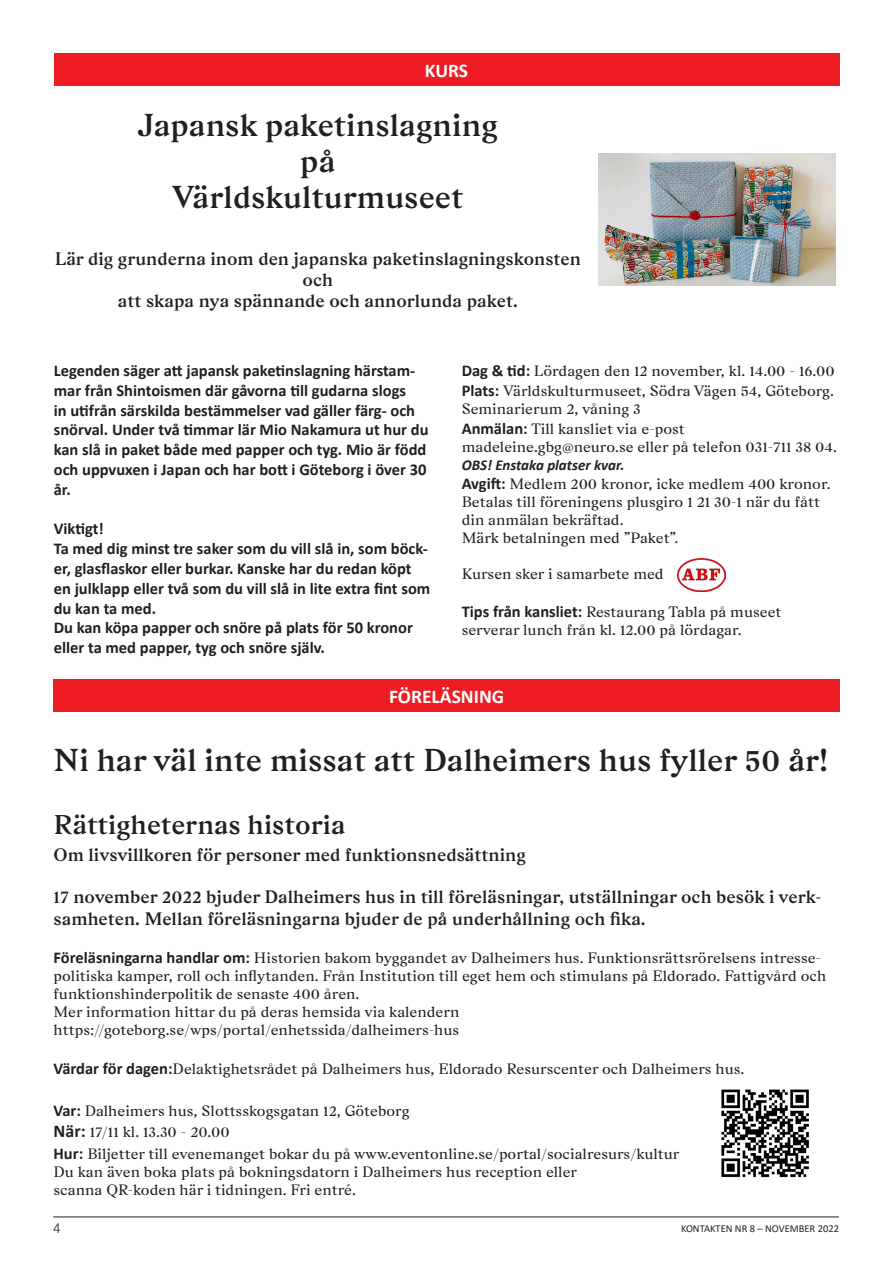
<style>
.page{position:relative;width:893px;height:1263px;background:#fff}
.page>*{position:absolute;margin:0;border:0;box-sizing:border-box;transform-origin:0 0}
.List_Paragraph{font:600 31.5px "Gza";color:#231f20}
.t1{font:600 27px "Gza";color:#231f20}
.t2{font:700 19.5px "Calibri";color:#fff}
.List_Paragraph-2{font:600 18px/21px "Gza";color:#231f20}
.List_Paragraph-3{font:700 16.5px/19.8px "Calibri";color:#231f20}
.List_Paragraph-4{font:15px/18px "Gza";color:#231f20}
.t3{font:300 13.5px "Akzidenz Grotesk";color:#231f20}
.t4{font:10.5px "Calibri";color:#231f20}
.s1{font-family:"Calibri";font-weight:700;font-size:16.5px}
.s2{font-family:"Calibri";font-weight:700;font-style:italic}
.s3{font-family:"Calibri";font-weight:700;font-size:18px}
</style>
<div class="page">
<hr style="left:53px;top:1217px;width:786px;height:1px;background:#231f20">
<div style="left:54px;top:54px;width:785px;height:32px;background:#ee1d23"></div>
<div style="left:54px;top:679px;width:786px;height:33px;background:#ee1d23"></div>
<img style="left:721px;top:1089px;width:88px;height:89px">
<img style="left:598px;top:154px;width:237px;height:131px">
<img style="left:677px;top:558px;width:48px;height:33px">
<p class="t2" style="left:425px;top:57px;width:45px">KURS</p>
<p class="List_Paragraph" style="left:138px;top:104px;width:362px">Japansk paketinslagning</p>
<p class="List_Paragraph" style="left:300px;top:140px;width:37px">på</p>
<p class="List_Paragraph" style="left:172px;top:176px;width:292px">Världskulturmuseet</p>
<p class="List_Paragraph-2" style="left:55px;top:248px;width:528px;text-align:center">Lär dig grunderna inom den japanska paketinslagningskonsten och<br>att skapa nya spännande och annorlunda paket.</p>
<p class="List_Paragraph-3" style="left:54px;top:360px;width:376px">Legenden säger att japansk paketinslagning härstam&shy;mar från Shintoismen där gåvorna till gudarna slogs<br>in utifrån särskilda bestämmelser vad gäller färg- och snörval. Under två timmar lär Mio Nakamura ut hur du kan slå in paket både med papper och tyg. Mio är född och uppvuxen i Japan och har bott i Göteborg i över 30 år.</p>
<p class="List_Paragraph-3" style="left:54px;top:519px;width:52px">Viktigt!</p>
<p class="List_Paragraph-3" style="left:54px;top:539px;width:378px">Ta med dig minst tre saker som du vill slå in, som böck&shy;er, glasflaskor eller burkar. Kanske har du redan köpt en julklapp eller två som du vill slå in lite extra fint som du kan ta med.</p>
<p class="List_Paragraph-3" style="left:54px;top:618px;width:361px">Du kan köpa papper och snöre på plats för 50 kronor eller ta med papper, tyg och snöre själv.</p>
<p class="List_Paragraph-4" style="left:462px;top:361px;width:374px"><span class="s1">Dag &amp; tid:</span> Lördagen den 12 november, kl. 14.00 - 16.00</p>
<p class="List_Paragraph-4" style="left:462px;top:381px;width:374px"><span class="s1">Plats:</span> Världskulturmuseet, Södra Vägen 54, Göteborg.<br>Seminarierum 2, våning 3</p>
<p class="List_Paragraph-4" style="left:462px;top:419px;width:377px"><span class="s1">Anmälan:</span> Till kansliet via e-post madeleine.gbg@neuro.se eller på telefon 031-711 38 04.<br><span class="s2">OBS! Enstaka platser kvar.</span></p>
<p class="List_Paragraph-4" style="left:462px;top:475px;width:370px"><span class="s1">Avgift:</span> Medlem 200 kronor, icke medlem 400 kronor.<br>Betalas till föreningens plusgiro 1 21 30-1 när du fått din anmälan bekräftad.<br>Märk betalningen med ”Paket”.</p>
<p class="List_Paragraph-4" style="left:462px;top:565px;width:204px">Kursen sker i samarbete med</p>
<p class="List_Paragraph-4" style="left:462px;top:603px;width:321px"><span class="s1">Tips från kansliet:</span> Restaurang Tabla på museet serverar lunch från kl. 12.00 på lördagar.</p>
<p class="t2" style="left:389px;top:682px;width:117px">FÖRELÄSNING</p>
<p class="List_Paragraph" style="left:54px;top:738px;width:776px">Ni har väl inte missat att Dalheimers hus fyller 50 år!</p>
<p class="t1" style="left:54px;top:806px;width:293px">Rättigheternas historia</p>
<p class="List_Paragraph-2" style="left:54px;top:843px;width:474px">Om livsvillkoren för personer med funktionsnedsättning</p>
<p class="List_Paragraph-2" style="left:54px;top:886px;width:769px;line-height:21.6px">17 november 2022 bjuder Dalheimers hus in till föreläsningar, utställningar och besök i verk&shy;samheten. Mellan föreläsningarna bjuder de på underhållning och fika.</p>
<p class="List_Paragraph-4" style="left:54px;top:948px;width:774px"><span class="s1">Föreläsningarna handlar om:</span> Historien bakom byggandet av Dalheimers hus. Funktionsrättsrörelsens intresse&shy;politiska kamper, roll och inflytanden. Från Institution till eget hem och stimulans på Eldorado. Fattigvård och funktionshinderpolitik de senaste 400 åren.</p>
<p class="List_Paragraph-4" style="left:54px;top:1002px;width:407px">Mer information hittar du på deras hemsida via kalendern https://goteborg.se/wps/portal/enhetssida/dalheimers-hus</p>
<p class="List_Paragraph-4" style="left:54px;top:1059px;width:692px"><span class="s1">Värdar för dagen:</span>Delaktighetsrådet på Dalheimers hus, Eldorado Resurscenter och Dalheimers hus.</p>
<p class="List_Paragraph-4" style="left:54px;top:1101px;width:357px"><span class="s1">Var:</span> Dalheimers hus, Slottsskogsgatan 12, Göteborg</p>
<p class="List_Paragraph-4" style="left:54px;top:1122px;width:178px"><span class="s3">När:</span> 17/11 kl. 13.30 - 20.00</p>
<p class="List_Paragraph-4" style="left:54px;top:1144px;width:627px"><span class="s1">Hur:</span> Biljetter till evenemanget bokar du på www.eventonline.se/portal/socialresurs/kultur</p>
<p class="List_Paragraph-4" style="left:54px;top:1162px;width:525px">Du kan även boka plats på bokningsdatorn i Dalheimers hus reception eller</p>
<p class="List_Paragraph-4" style="left:54px;top:1180px;width:304px">scanna QR-koden här i tidningen. Fri entré.</p>
<p class="t3" style="left:53px;top:1220px;width:9px">4</p>
<p class="t4" style="left:681px;top:1221px;width:159px">KONTAKTEN NR 8 – NOVEMBER 2022</p>
</div>
